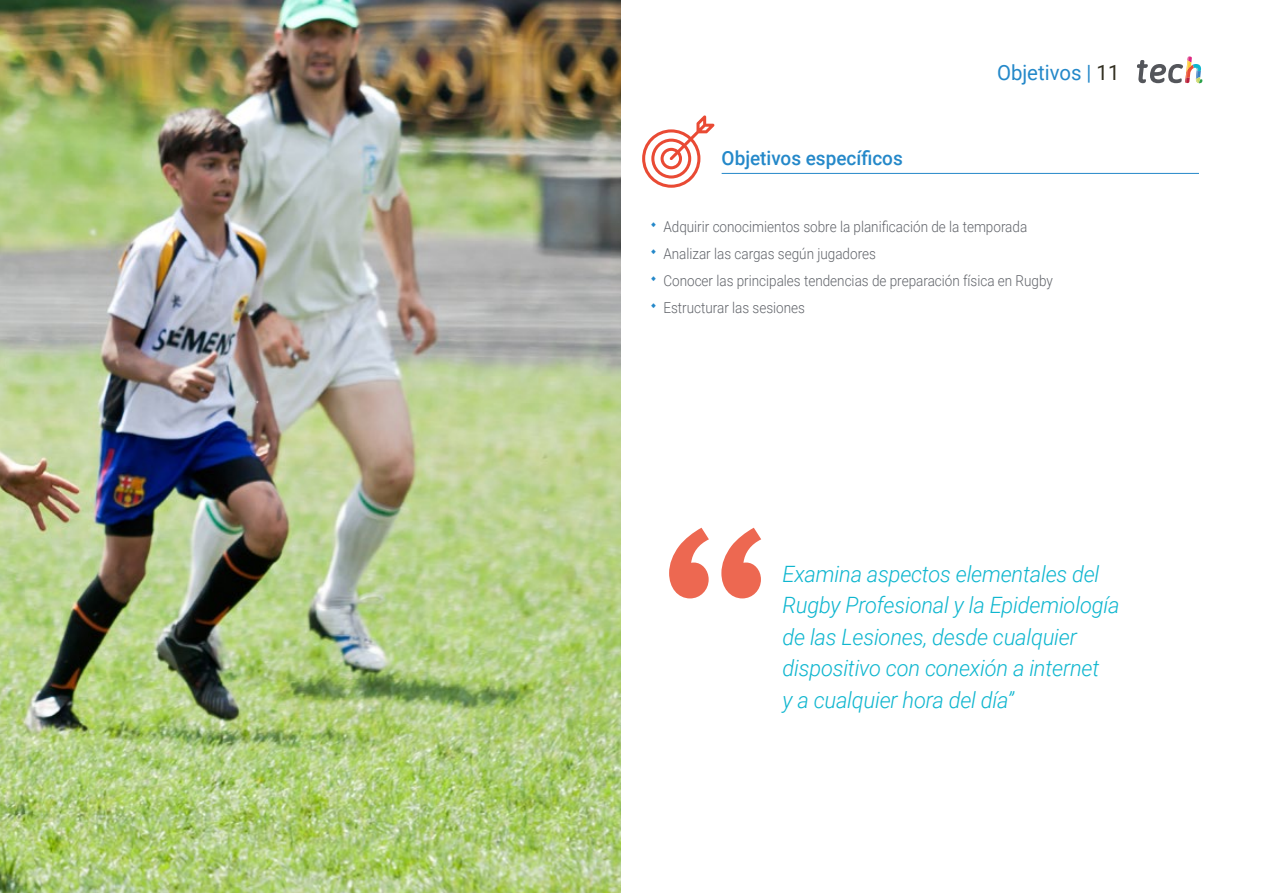
<style>
.page{position:relative;width:1263px;height:893px;background:#fff}
.page>*{position:absolute;margin:0;border:0;box-sizing:border-box;transform-origin:0 0}
.t1{font:italic 300 22.5px/31.5px "Roboto";letter-spacing:-.01em;color:#0fb6cf}
.t2{font:21px "Roboto";color:#2488c9}
.t3{font:500 19.5px "Roboto";color:#2488c9}
.t4{font:300 15px/26.7px "Roboto";color:#61646a;scale:.9 1}
.s1{color:#312e20}
</style>
<div class="page">
<hr style="left:722px;top:173px;width:477px;height:1px;background:#2488c9">
<svg style="left:642px;top:115px;width:72px;height:73px"></svg>
<img style="left:0;top:0;width:621px;height:893px">
<svg style="left:669px;top:528px;width:92px;height:70px"></svg>
<svg style="left:1137px;top:57px;width:65px;height:27px"></svg>
<h3 class="t3" style="left:722px;top:144px;width:183px">Objetivos específicos</h3>
<h2 class="t2" style="left:997px;top:57px;width:124px">Objetivos | <span class="s1">11</span></h2>
<p class="t4" style="left:663px;top:213px;width:434px">Adquirir conocimientos sobre la planificación de la temporada Analizar las cargas según jugadores<br>Conocer las principales tendencias de preparación física en Rugby Estructurar las sesiones</p>
<h1 class="t1" style="left:782px;top:557px;width:338px">Examina aspectos elementales del Rugby Profesional y la Epidemiología de las Lesiones, desde cualquier dispositivo con conexión a internet<br>y a cualquier hora del día”</h1>
</div>
